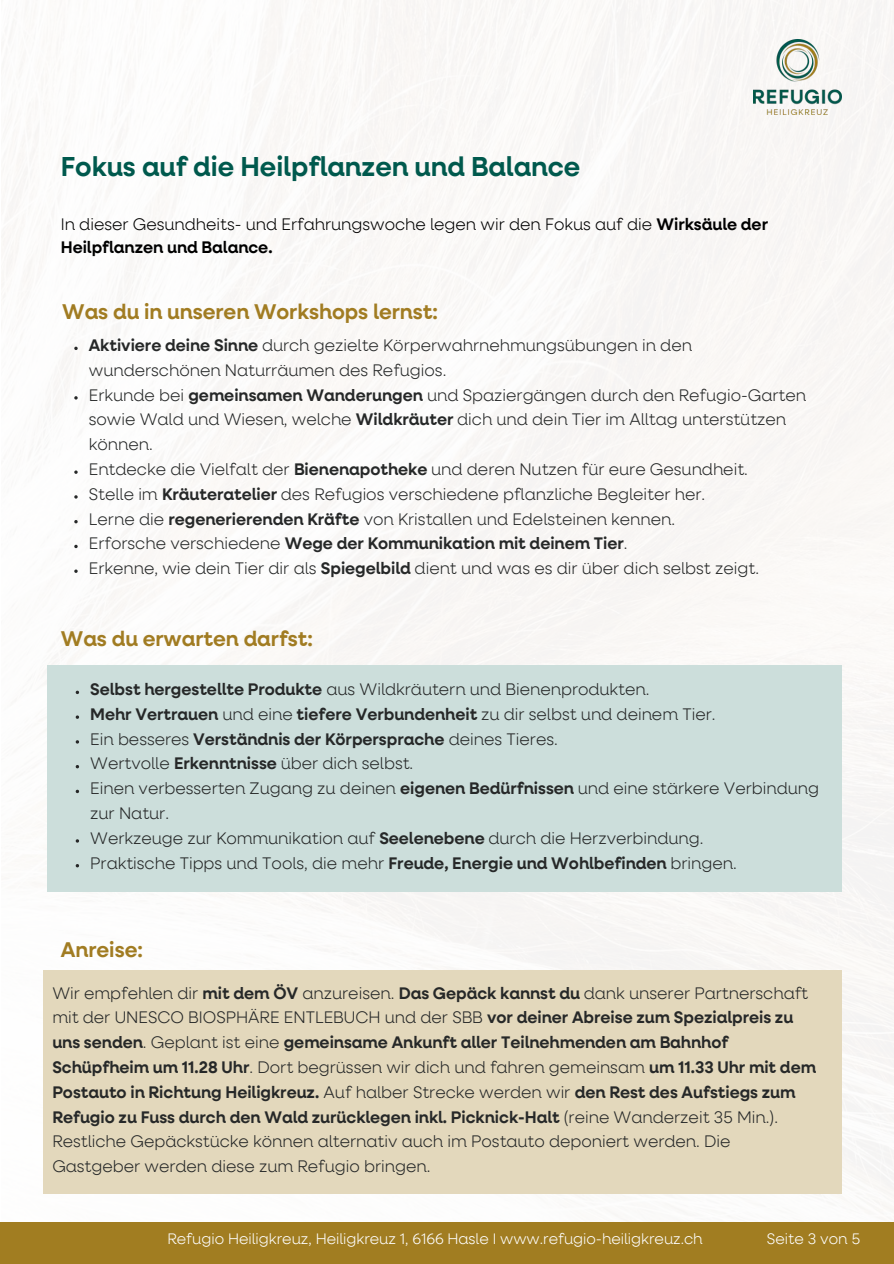
<style>
.page{position:relative;width:894px;height:1264px;background:#fff}
.page>*{position:absolute;margin:0;border:0;box-sizing:border-box;transform-origin:0 0}
.t1{font:27px "Copyright The Type Founders LLC dba Adam Ladd Design";color:#00594d}
.t2{font:21px "Copyright The Type Founders LLC dba Adam Ladd Design";color:#a17c22}
.t3{font:16.5px/24.8px "Copyright The Type Founders LLC dba Adam Ladd Design";color:#262828}
.t4{font:16.5px/22.5px "Copyright The Type Founders LLC dba Adam Ladd Design";color:#000}
.t5{font:15px "Copyright The Type Founders LLC dba Adam Ladd Design";color:#fff}
</style>
<div class="page">
<img style="left:1px;top:0;width:892px;height:1222px">
<div style="left:0;top:1222px;width:893px;height:41px;background:#a17d21"></div>
<img style="left:753px;top:39px;width:88px;height:75px">
<svg style="left:74px;top:347px;width:4px;height:3px"></svg>
<svg style="left:74px;top:396px;width:4px;height:3px"></svg>
<svg style="left:74px;top:470px;width:4px;height:4px"></svg>
<svg style="left:74px;top:495px;width:4px;height:3px"></svg>
<svg style="left:74px;top:520px;width:4px;height:3px"></svg>
<svg style="left:74px;top:545px;width:4px;height:3px"></svg>
<svg style="left:74px;top:569px;width:4px;height:4px"></svg>
<div style="left:47px;top:665px;width:794px;height:226px;background:#ccdedb"></div>
<div style="left:43px;top:970px;width:798px;height:223px;background:#e3d8bc"></div>
<h1 class="t1" style="left:61px;top:155px;width:521px">Fokus auf die Heilpflanzen und Balance</h1>
<p class="t4" style="left:61px;top:214px;width:708px">In dieser Gesundheits- und Erfahrungswoche legen wir den Fokus auf die Wirksäule der<br>Heilpflanzen und Balance.</p>
<p class="t2" style="left:62px;top:302px;width:377px">Was du in unseren Workshops lernst:</p>
<p class="t3" style="left:89px;top:334px;width:718px">Aktiviere deine Sinne durch gezielte Körperwahrnehmungsübungen in den wunderschönen Naturräumen des Refugios.<br>Erkunde bei gemeinsamen Wanderungen und Spaziergängen durch den Refugio-Garten sowie Wald und Wiesen, welche Wildkräuter dich und dein Tier im Alltag unterstützen können.<br>Entdecke die Vielfalt der Bienenapotheke und deren Nutzen für eure Gesundheit.<br>Stelle im Kräuteratelier des Refugios verschiedene pflanzliche Begleiter her.<br>Lerne die regenerierenden Kräfte von Kristallen und Edelsteinen kennen.<br>Erforsche verschiedene Wege der Kommunikation mit deinem Tier.<br>Erkenne, wie dein Tier dir als Spiegelbild dient und was es dir über dich selbst zeigt.</p>
<p class="t2" style="left:61px;top:629px;width:253px">Was du erwarten darfst:</p>
<p class="t3" style="left:90px;top:678px;width:730px">Selbst hergestellte Produkte aus Wildkräutern und Bienenprodukten.<br>Mehr Vertrauen und eine tiefere Verbundenheit zu dir selbst und deinem Tier.<br>Ein besseres Verständnis der Körpersprache deines Tieres.<br>Wertvolle Erkenntnisse über dich selbst.<br>Einen verbesserten Zugang zu deinen eigenen Bedürfnissen und eine stärkere Verbindung zur Natur.<br>Werkzeuge zur Kommunikation auf Seelenebene durch die Herzverbindung.<br>Praktische Tipps und Tools, die mehr Freude, Energie und Wohlbefinden bringen.</p>
<p class="t2" style="left:61px;top:940px;width:84px">Anreise:</p>
<p class="t3" style="left:52px;top:981px;width:765px">Wir empfehlen dir mit dem ÖV anzureisen. Das Gepäck kannst du dank unserer Partnerschaft mit der UNESCO BIOSPHÄRE ENTLEBUCH und der SBB vor deiner Abreise zum Spezialpreis zu uns senden. Geplant ist eine gemeinsame Ankunft aller Teilnehmenden am Bahnhof Schüpfheim um 11.28 Uhr. Dort begrüssen wir dich und fahren gemeinsam um 11.33 Uhr mit dem Postauto in Richtung Heiligkreuz. Auf halber Strecke werden wir den Rest des Aufstiegs zum Refugio zu Fuss durch den Wald zurücklegen inkl. Picknick-Halt (reine Wanderzeit 35 Min.).<br>Restliche Gepäckstücke können alternativ auch im Postauto deponiert werden. Die Gastgeber werden diese zum Refugio bringen.</p>
<p class="t5" style="left:167px;top:1232px;width:536px">Refugio Heiligkreuz, Heiligkreuz 1, 6166 Hasle I www.refugio-heiligkreuz.ch</p>
<p class="t5" style="left:766px;top:1232px;width:95px">Seite 3 von 5</p>
</div>
